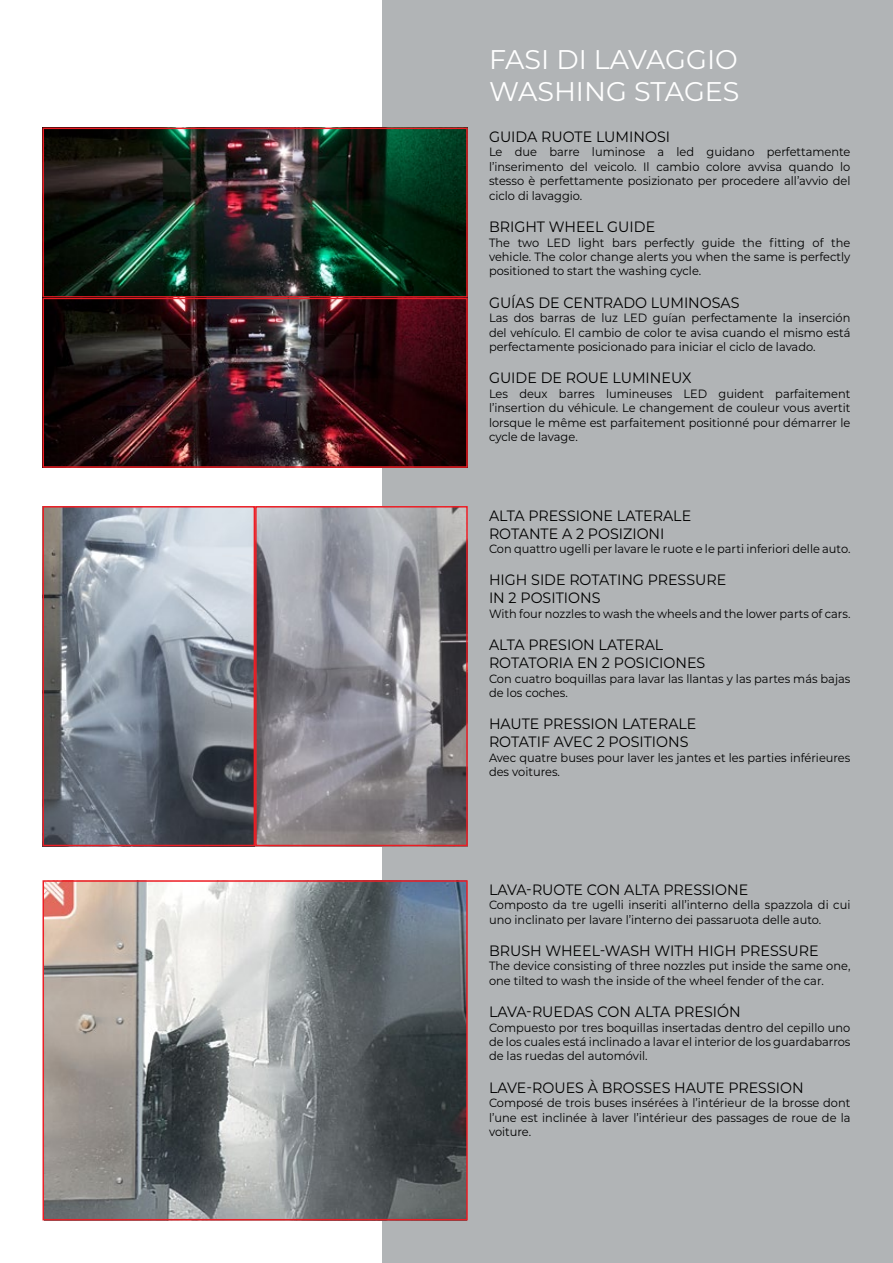
<style>
.page{position:relative;width:893px;height:1263px;background:#fff}
.page>*{position:absolute;margin:0;border:0;box-sizing:border-box;transform-origin:0 0}
.t1{font:27px/32.4px "Montserrat";color:#fff}
.t2{font:15px/18px "Montserrat";color:#000;scale:.95 1}
.t3{font:12px/14.4px "Montserrat";color:#000;text-align:justify;scale:.95 1}
</style>
<div class="page">
<div style="left:383px;top:0;width:510px;height:1263px;background:#b1b4b6"></div>
<img style="left:46px;top:509px;width:419px;height:334px">
<div style="left:43px;top:506px;width:212px;height:340px;border:2px solid #ed1d24"></div>
<img style="left:46px;top:131px;width:419px;height:164px">
<div style="left:43px;top:128px;width:425px;height:170px;border:2px solid #ed1d24"></div>
<img style="left:46px;top:301px;width:419px;height:164px">
<div style="left:43px;top:298px;width:425px;height:170px;border:2px solid #ed1d24"></div>
<img style="left:46px;top:883px;width:419px;height:334px">
<div style="left:43px;top:880px;width:425px;height:340px;border:2px solid #ed1d24"></div>
<div style="left:255px;top:506px;width:213px;height:340px;border:2px solid #ed1d24"></div>
<h1 class="t1" style="left:489px;top:42px;width:250px">FASI DI LAVAGGIO washing</h1>
<h1 class="t1" style="left:634px;top:74px;width:104px">STAGEs</h1>
<p class="t2" style="left:489px;top:127px;width:192px">GUIDA RUOTE LUMINOSI</p>
<p class="t3" style="left:489px;top:145px;width:382px">Le due barre luminose a led guidano perfettamente l’inserimento del veicolo. Il cambio colore avvisa quando lo stesso è perfettamente posizionato per procedere all’avvio del ciclo di lavaggio.</p>
<p class="t2" style="left:489px;top:217px;width:176px">BRIGHT WHEEL GUIDE</p>
<p class="t3" style="left:489px;top:235px;width:382px">The two LED light bars perfectly guide the fitting of the vehicle. The color change alerts you when the same is perfectly positioned to start the washing cycle.</p>
<p class="t2" style="left:489px;top:293px;width:265px">GUÍAS DE CENTRADO LUMINOSAS</p>
<p class="t3" style="left:489px;top:310px;width:382px">Las dos barras de luz LED guían perfectamente la inserción del vehículo. El cambio de color te avisa cuando el mismo está perfectamente posicionado para iniciar el ciclo de lavado.</p>
<p class="t2" style="left:489px;top:368px;width:215px">GUIDE DE ROUE LUMINEUX</p>
<p class="t3" style="left:489px;top:386px;width:382px">Les deux barres lumineuses LED guident parfaitement l’insertion du véhicule. Le changement de couleur vous avertit lorsque le même est parfaitement positionné pour démarrer le cycle de lavage.</p>
<p class="t2" style="left:489px;top:506px;width:214px">ALTA PRESSIONE LATERALE<br>ROTANTE A 2 POSIZIONI</p>
<p class="t3" style="left:489px;top:541px;width:382px">Con quattro ugelli per lavare le ruote e le parti inferiori delle auto.</p>
<p class="t2" style="left:489px;top:570px;width:251px">HIGH SIDE ROTATING PRESSURE<br>IN 2 POSITIONS</p>
<p class="t3" style="left:489px;top:606px;width:382px">With four nozzles to wash the wheels and the lower parts of cars.</p>
<p class="t2" style="left:489px;top:635px;width:229px">ALTA PRESION LATERAL<br>ROTATORIA EN 2 POSICIONES</p>
<p class="t3" style="left:489px;top:671px;width:382px">Con cuatro boquillas para lavar las llantas y las partes más bajas de los coches.</p>
<p class="t2" style="left:489px;top:714px;width:220px">HAUTE PRESSION LATERALE<br>ROTATIF AVEC 2 POSITIONS</p>
<p class="t3" style="left:489px;top:750px;width:382px">Avec quatre buses pour laver les jantes et les parties inférieures des voitures.</p>
<p class="t2" style="left:489px;top:880px;width:274px">LAVA-RUOTE CON ALTA PRESSIONE</p>
<p class="t3" style="left:489px;top:897px;width:382px">Composto da tre ugelli inseriti all’interno della spazzola di cui uno inclinato per lavare l’interno dei passaruota delle auto.</p>
<p class="t2" style="left:489px;top:941px;width:348px">BRUSH WHEEL-WASH WITH HIGH PRESSURE</p>
<p class="t3" style="left:489px;top:958px;width:382px">The device consisting of three nozzles put inside the same one, one tilted to wash the inside of the wheel fender of the car.</p>
<p class="t2" style="left:489px;top:1002px;width:266px">LAVA-RUEDAS CON ALTA PRESIÓN</p>
<p class="t3" style="left:489px;top:1020px;width:382px">Compuesto por tres boquillas insertadas dentro del cepillo uno de los cuales está inclinado a lavar el interior de los guardabarros de las ruedas del automóvil.</p>
<p class="t2" style="left:489px;top:1078px;width:20px">Lave</p>
<p class="t2" style="left:526px;top:1078px;width:18px">-roues</p>
<p class="t2" style="left:588px;top:1078px;width:26px">à brosses</p>
<p class="t2" style="left:674px;top:1078px;width:24px">Haute</p>
<p class="t2" style="left:728px;top:1078px;width:21px">Pression</p>
<p class="t3" style="left:489px;top:1095px;width:382px">Composé de trois buses insérées à l’intérieur de la brosse dont l’une est inclinée à laver l’intérieur des passages de roue de la voiture.</p>
</div>
